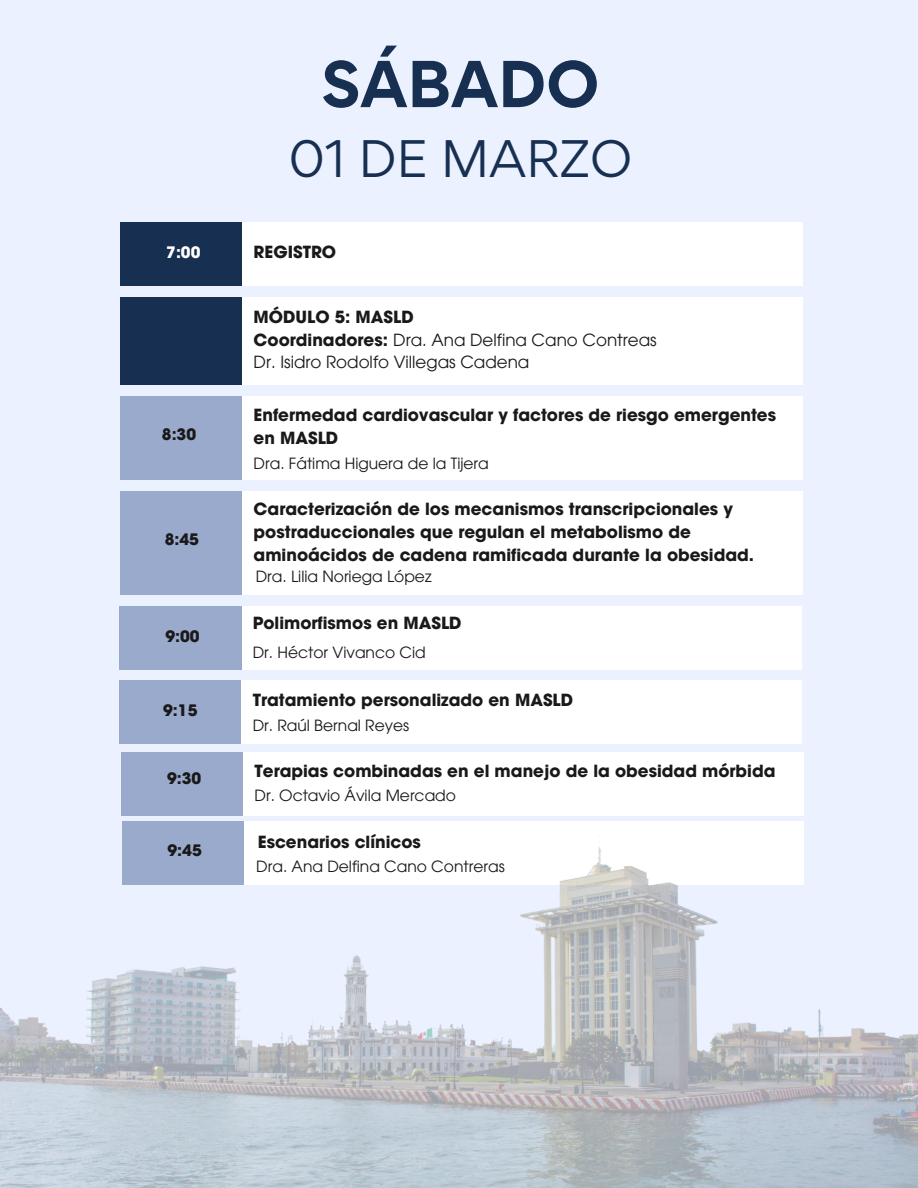
<style>
.page{position:relative;width:918px;height:1188px;background:#ebf1ff}
.page>*{position:absolute;margin:0;border:0;box-sizing:border-box;transform-origin:0 0}
.t1{font:700 59.1px "Gordita";color:#173051}
.t2{font:47.1px "Gordita";color:#173051}
.t3{font:700 16.8px/23.1px "ITC Avant Garde Pro";color:#191919}
.t4{font:16.8px/22.5px "ITC Avant Garde Pro";color:#191919}
.t5{font:700 15.75px "ITC Avant Garde Pro";color:#191919}
.t6{font:700 15.75px "ITC Avant Garde Pro";color:#fff}
.t7{font:15.45px "ITC Avant Garde Pro";color:#191919}
.s1{font-weight:700}
</style>
<div class="page">
<div style="left:242px;top:222px;width:561px;height:64px;background:#fff"></div>
<div style="left:120px;top:222px;width:122px;height:64px;background:#173051"></div>
<div style="left:242px;top:297px;width:561px;height:88px;background:#fff"></div>
<div style="left:120px;top:297px;width:122px;height:88px;background:#173051"></div>
<div style="left:242px;top:396px;width:561px;height:84px;background:#fff"></div>
<div style="left:120px;top:396px;width:122px;height:84px;background:#9aaacc"></div>
<div style="left:241px;top:681px;width:561px;height:63px;background:#fff"></div>
<div style="left:120px;top:681px;width:121px;height:63px;background:#9aaacc"></div>
<div style="left:241px;top:606px;width:561px;height:63px;background:#fff"></div>
<div style="left:120px;top:606px;width:122px;height:63px;background:#9aaacc"></div>
<div style="left:242px;top:491px;width:560px;height:104px;background:#fff"></div>
<div style="left:120px;top:491px;width:122px;height:104px;background:#9aaacc"></div>
<img style="left:0;top:729px;width:918px;height:459px">
<h1 class="t1" style="left:322px;top:44px;width:279px">SÁBADO</h1>
<h2 class="t2" style="left:289px;top:127px;width:345px">01 DE MARZO</h2>
<p class="t6" style="left:166px;top:247px;width:36px">7:00</p>
<h4 class="t3" style="left:254px;top:243px;width:84px">REGISTRO</h4>
<p class="t3" style="left:254px;top:308px;width:162px">MÓDULO 5: MASLD</p>
<p class="t4" style="left:254px;top:331px;width:405px"><span class="s1">Coordinadores:</span> Dra. Ana Delfina Cano Contreas<br>Dr. Isidro Rodolfo Villegas Cadena</p>
<h4 class="t3" style="left:254px;top:406px;width:524px">Enfermedad cardiovascular y factores de riesgo emergentes</h4>
<h4 class="t5" style="left:162px;top:428px;width:36px">8:30</h4>
<h4 class="t3" style="left:254px;top:429px;width:86px">en MASLD</h4>
<h4 class="t7" style="left:254px;top:457px;width:237px">Dra. Fátima Higuera de la Tijera</h4>
<h4 class="t5" style="left:165px;top:533px;width:36px">8:45</h4>
<h4 class="t5" style="left:165px;top:631px;width:36px">9:00</h4>
<h4 class="t5" style="left:163px;top:704px;width:36px">9:15</h4>
<p class="t5" style="left:167px;top:772px;width:36px">9:30</p>
<p class="t5" style="left:168px;top:845px;width:36px">9:45</p>
<p class="t3" style="left:254px;top:499px;width:502px">Caracterización de los mecanismos transcripcionales y postraduccionales que regulan el metabolismo de aminoácidos de cadena ramificada durante la obesidad.</p>
<p class="t7" style="left:256px;top:570px;width:177px">Dra. Lilia Noriega López</p>
<h4 class="t3" style="left:253px;top:614px;width:210px">Polimorfismos en MASLD</h4>
<p class="t7" style="left:253px;top:646px;width:175px">Dr. Héctor Vivanco Cid</p>
<p class="t3" style="left:253px;top:690px;width:322px">Tratamiento personalizado en MASLD</p>
<p class="t7" style="left:253px;top:719px;width:158px">Dr. Raúl Bernal Reyes</p>
<h4 class="t3" style="left:255px;top:761px;width:522px">Terapias combinadas en el manejo de la obesidad mórbida</h4>
<p class="t7" style="left:255px;top:790px;width:203px">Dr. Octavio Ávila Mercado</p>
<p class="t3" style="left:258px;top:832px;width:165px">Escenarios clínicos</p>
<h4 class="t7" style="left:256px;top:861px;width:250px">Dra. Ana Delfina Cano Contreras</h4>
</div>
